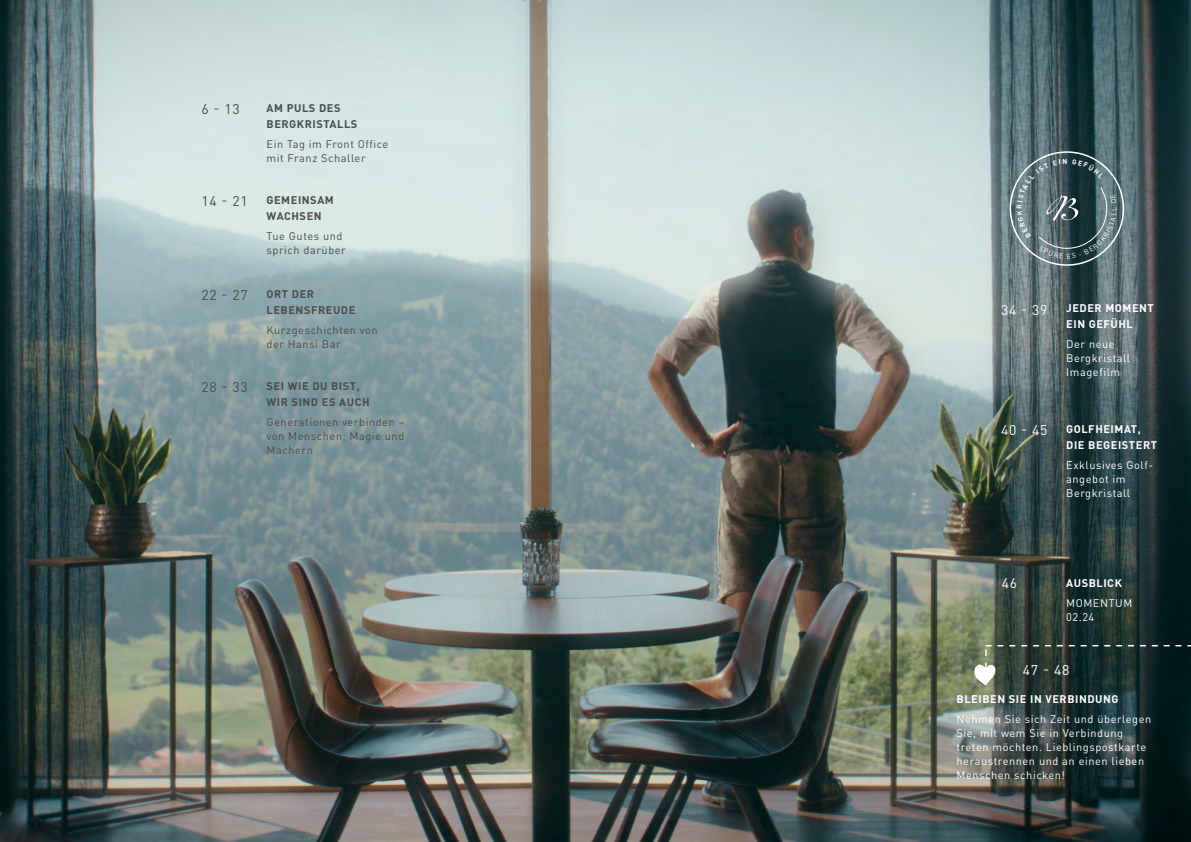
<style>
.page{position:relative;width:1191px;height:842px;background:#fff}
.page>*{position:absolute;margin:0;border:0;box-sizing:border-box;transform-origin:0 0}
.t1{font:14px "DIN Pro";letter-spacing:.05em;color:#4b4c4d}
.t2{font:14px "DIN Pro";letter-spacing:.05em;color:#fff}
.t3{font:11px/14px "DIN Pro";letter-spacing:.05em;color:#fff}
.t4{font:11px/14px "DIN Pro";letter-spacing:.05em;color:#4b4c4d}
.t5{font:700 11px/16px "DIN Pro";letter-spacing:.05em;color:#4b4c4d}
.t6{font:700 11px/16px "DIN Pro";letter-spacing:.05em;color:#fff}
.t7{font:7px "DIN Pro";color:#fff}
</style>
<div class="page">
<img style="left:0;top:0;width:587px;height:842px">
<img style="left:587px;top:0;width:604px;height:842px">
<svg style="left:974px;top:645px;width:217px;height:40px"></svg>
<svg style="left:1007px;top:149px;width:119px;height:118px"></svg>
<p class="t1" style="left:201px;top:100px;width:40px">6 - 13</p>
<p class="t5" style="left:266px;top:99px;width:92px">AM PULS DES<br>BERGKRISTALLS</p>
<p class="t4" style="left:266px;top:136px;width:123px">Ein Tag im Front Office mit Franz Schaller</p>
<p class="t1" style="left:201px;top:192px;width:48px">14 - 21</p>
<p class="t5" style="left:266px;top:192px;width:69px">GEMEINSAM<br>WACHSEN</p>
<p class="t4" style="left:266px;top:229px;width:81px">Tue Gutes und sprich darüber</p>
<p class="t7" style="left:1109px;top:211px;width:6px;rotate:-90deg">L</p>
<p class="t1" style="left:201px;top:285px;width:48px">22 - 27</p>
<p class="t5" style="left:266px;top:285px;width:90px">ORT DER<br>LEBENSFREUDE</p>
<p class="t4" style="left:266px;top:322px;width:113px">Kurzgeschichten von der Hansi Bar</p>
<p class="t2" style="left:1001px;top:300px;width:48px">34 - 39</p>
<p class="t6" style="left:1066px;top:300px;width:89px">JEDER MOMENT<br>EIN GEFÜHL</p>
<p class="t3" style="left:1066px;top:337px;width:65px">Der neue<br>Bergkristall<br>Imagefilm</p>
<p class="t1" style="left:201px;top:377px;width:48px">28 - 33</p>
<p class="t5" style="left:266px;top:377px;width:105px">SEI WIE DU BIST,<br>WIR SIND ES AUCH</p>
<p class="t4" style="left:266px;top:414px;width:139px;text-align:justify">Generationen verbinden – von Menschen, Magie und Machern</p>
<p class="t2" style="left:1001px;top:421px;width:48px">40 - 45</p>
<p class="t6" style="left:1066px;top:421px;width:92px">GOLFHEIMAT,<br>DIE BEGEISTERT</p>
<p class="t3" style="left:1066px;top:458px;width:88px">Exklusives Golf&shy;angebot im<br>Bergkristall</p>
<p class="t2" style="left:1001px;top:573px;width:17px">46</p>
<p class="t6" style="left:1066px;top:574px;width:57px">AUSBLICK</p>
<p class="t3" style="left:1066px;top:595px;width:68px">MOMENTUM<br>02.24</p>
<p class="t2" style="left:1023px;top:660px;width:48px">47 - 48</p>
<p class="t6" style="left:956px;top:691px;width:163px">BLEIBEN SIE IN VERBINDUNG</p>
<p class="t3" style="left:956px;top:712px;width:196px">Nehmen Sie sich Zeit und überlegen<br>Sie, mit wem Sie in Verbindung treten möchten. Lieblingspostkarte heraustrennen und an einen lieben<br>Menschen schicken!</p>
</div>
